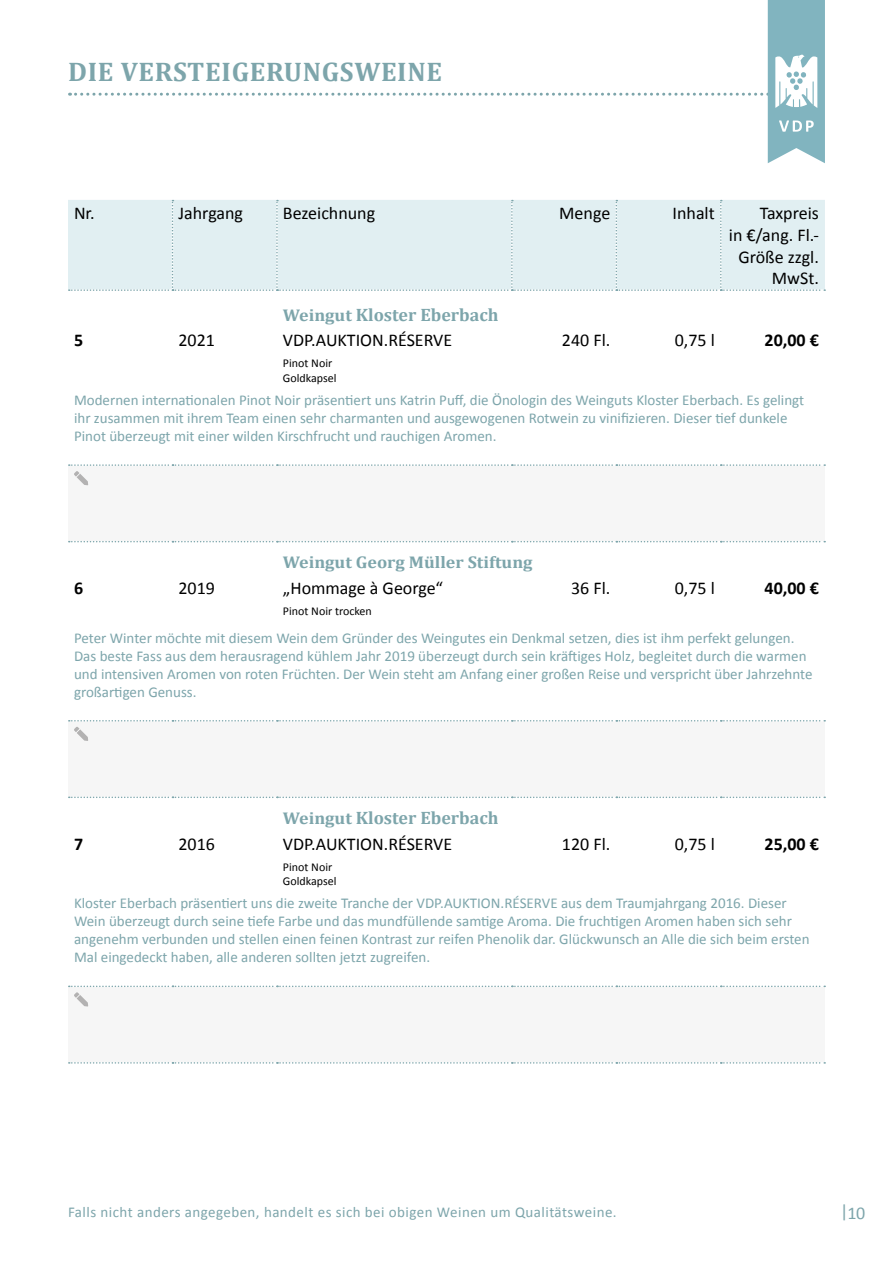
<style>
.page{position:relative;width:893px;height:1263px;background:#fff}
.page>*{position:absolute;margin:0;border:0;box-sizing:border-box;transform-origin:0 0}
.t1{font:700 27px "Cambria";letter-spacing:.025em;color:#7da5ab}
.t2{font:18px/21.6px "Calibri";color:#000;text-align:right}
.t3{font:700 18px "Cambria";color:#7da5ab}
.t4{font:700 18px "Calibri";color:#000}
.t5{font:18px "Calibri";color:#7da5ab}
.t6{font:700 16.95px "Cambria";color:#7da5ab;scale:1.06 1}
.t7{font:15px/18px "Calibri";color:#7da5ab}
.t8{font:15px "Calibri";letter-spacing:.03em;color:#7da5ab}
.t9{font:12px "Calibri";color:#000}
.s1{font-size:16.95px}
</style>
<div class="page">
<div style="left:68px;top:465px;width:757px;height:77px;background:#f6f6f6"></div>
<svg style="left:69px;top:541px;width:756px;height:1px"></svg>
<svg style="left:69px;top:464px;width:756px;height:21px"></svg>
<div style="left:68px;top:721px;width:757px;height:76px;background:#f6f6f6"></div>
<svg style="left:69px;top:720px;width:756px;height:1px"></svg>
<svg style="left:69px;top:796px;width:756px;height:2px"></svg>
<svg style="left:74px;top:727px;width:14px;height:14px"></svg>
<div style="left:68px;top:986px;width:757px;height:77px;background:#f6f6f6"></div>
<svg style="left:69px;top:1062px;width:756px;height:2px"></svg>
<svg style="left:69px;top:985px;width:756px;height:21px"></svg>
<div style="left:69px;top:200px;width:756px;height:91px;background:#e1eff2"></div>
<svg style="left:70px;top:0;width:755px;height:163px"></svg>
<p class="t1" style="left:68px;top:52px;width:375px">DIE VERSTEIGERUNGSWEINE</p>
<p class="t2" style="left:74px;top:203px;width:22px">Nr.</p>
<p class="t2" style="left:178px;top:203px;width:66px">Jahrgang</p>
<p class="t2" style="left:283px;top:203px;width:94px">Bezeichnung</p>
<p class="t2" style="left:559px;top:203px;width:53px">Menge</p>
<p class="t2" style="left:673px;top:203px;width:44px">Inhalt</p>
<p class="t2" style="left:729px;top:203px;width:92px">Taxpreis<br>in €/ang. Fl.-<br>Größe zzgl.<br>MwSt.</p>
<p class="t3" style="left:283px;top:302px;width:217px"><span class="s1">Weingut</span> Kloster Eberbach</p>
<p class="t4" style="left:74px;top:328px;width:11px">5</p>
<p class="t2" style="left:178px;top:330px;width:38px">2021</p>
<p class="t2" style="left:283px;top:330px;width:171px">VDP.AUKTION.RÉSERVE</p>
<p class="t2" style="left:562px;top:330px;width:50px">240 Fl.</p>
<p class="t2" style="left:675px;top:330px;width:42px">0,75 l</p>
<p class="t4" style="left:765px;top:328px;width:56px">20,00 €</p>
<p class="t9" style="left:283px;top:356px;width:51px">Pinot Noir</p>
<p class="t9" style="left:283px;top:370px;width:55px">Goldkapsel</p>
<p class="t7" style="left:74px;top:391px;width:732px">Modernen internationalen Pinot Noir präsentiert uns Katrin Puff, die Önologin des Weinguts Kloster Eberbach. Es gelingt ihr zusammen mit ihrem Team einen sehr charmanten und ausgewogenen Rotwein zu vinifizieren. Dieser tief dunkele<br>Pinot überzeugt mit einer wilden Kirschfrucht und rauchigen Aromen.</p>
<p class="t6" style="left:283px;top:550px;width:237px">Weingut Georg Müller Stiftung</p>
<p class="t4" style="left:74px;top:575px;width:11px">6</p>
<p class="t2" style="left:178px;top:577px;width:38px">2019</p>
<p class="t2" style="left:283px;top:577px;width:162px">„Hommage à George“</p>
<p class="t2" style="left:571px;top:577px;width:41px">36 Fl.</p>
<p class="t2" style="left:675px;top:577px;width:42px">0,75 l</p>
<p class="t4" style="left:765px;top:575px;width:56px">40,00 €</p>
<p class="t9" style="left:283px;top:603px;width:90px">Pinot Noir trocken</p>
<p class="t7" style="left:74px;top:629px;width:740px">Peter Winter möchte mit diesem Wein dem Gründer des Weingutes ein Denkmal setzen, dies ist ihm perfekt gelungen.<br>Das beste Fass aus dem herausragend kühlem Jahr 2019 überzeugt durch sein kräftiges Holz, begleitet durch die warmen und intensiven Aromen von roten Früchten. Der Wein steht am Anfang einer großen Reise und verspricht über Jahrzehnte großartigen Genuss.</p>
<p class="t3" style="left:283px;top:805px;width:217px"><span class="s1">Weingut</span> Kloster Eberbach</p>
<p class="t4" style="left:74px;top:831px;width:11px">7</p>
<p class="t2" style="left:178px;top:833px;width:38px">2016</p>
<p class="t2" style="left:283px;top:833px;width:171px">VDP.AUKTION.RÉSERVE</p>
<p class="t2" style="left:562px;top:833px;width:50px">120 Fl.</p>
<p class="t2" style="left:675px;top:833px;width:42px">0,75 l</p>
<p class="t4" style="left:765px;top:831px;width:56px">25,00 €</p>
<p class="t9" style="left:283px;top:859px;width:51px">Pinot Noir</p>
<p class="t9" style="left:283px;top:873px;width:55px">Goldkapsel</p>
<p class="t7" style="left:74px;top:894px;width:737px">Kloster Eberbach präsentiert uns die zweite Tranche der VDP.AUKTION.RÉSERVE aus dem Traumjahrgang 2016. Dieser Wein überzeugt durch seine tiefe Farbe und das mundfüllende samtige Aroma. Die fruchtigen Aromen haben sich sehr angenehm verbunden und stellen einen feinen Kontrast zur reifen Phenolik dar. Glückwunsch an Alle die sich beim ersten Mal eingedeckt haben, alle anderen sollten jetzt zugreifen.</p>
<p class="t8" style="left:68px;top:1203px;width:550px">Falls nicht anders angegeben, handelt es sich bei obigen Weinen um Qualitätsweine.</p>
<p class="t5" style="left:840px;top:1201px;width:27px">|10</p>
</div>
